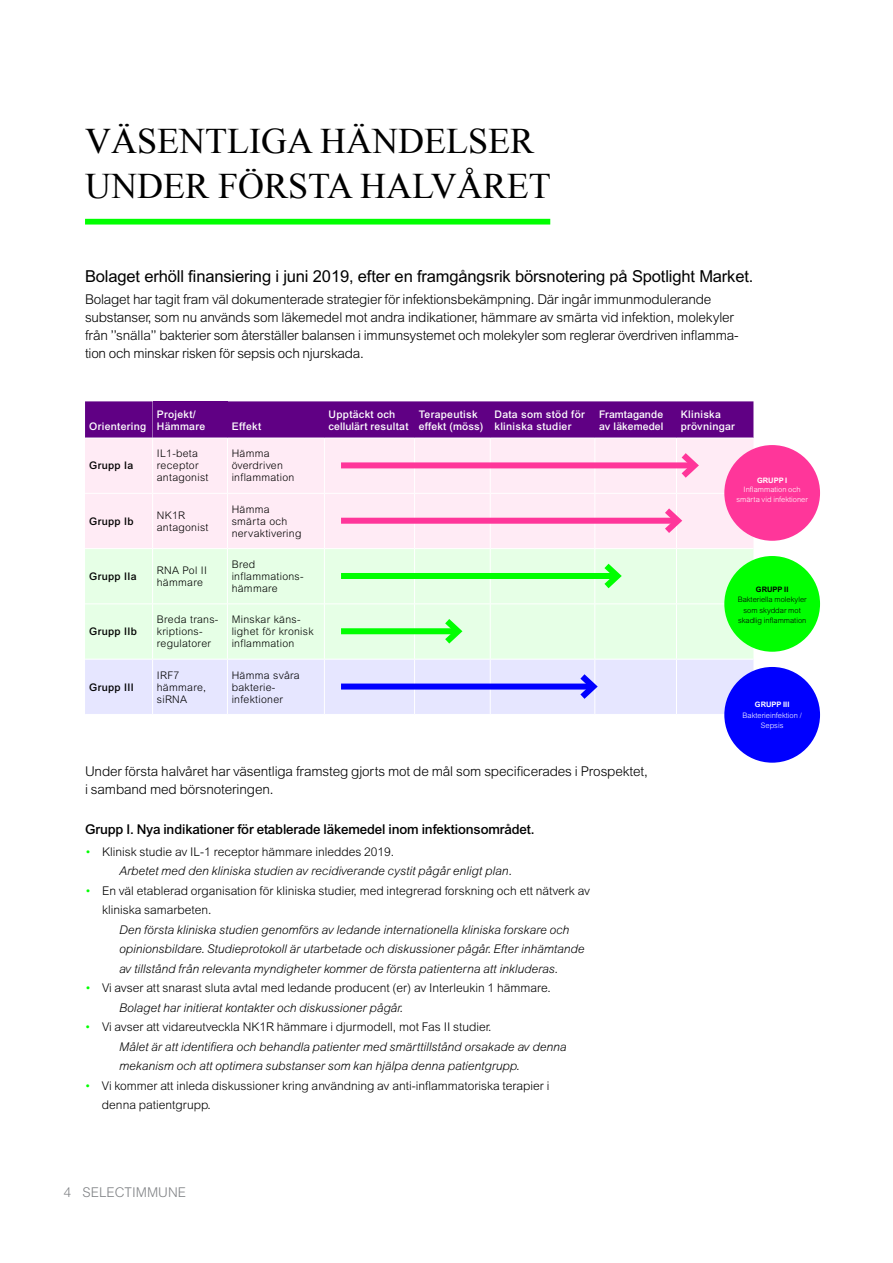
<style>
.page{position:relative;width:893px;height:1263px;background:#fff}
.page>*{position:absolute;margin:0;border:0;box-sizing:border-box;transform-origin:0 0}
.t1{font:36px/45px "Times New Roman";color:#000}
.t2{font:16.5px "Arial MT Std";letter-spacing:-.01em;color:#000}
.t3{font:300 13.5px/18px "Arial MT Std";letter-spacing:-.015em;color:#000}
.t4{font:500 13.5px "Arial MT Std";letter-spacing:-.01em;color:#000}
.t5{font:300 13.5px "Arial MT Std";color:#808285}
.t6{font:italic 300 12px/19.5px "Arial MT Std";color:#000}
.t7{font:300 12px/19.5px "Arial MT Std";color:#000}
.t8{font:300 10.5px/12px "Arial MT Std";letter-spacing:.03em;color:#000}
.t9{font:500 10.5px/12px "Arial MT Std";letter-spacing:.03em;color:#fff}
.t10{font:500 10.5px "Arial MT Std";letter-spacing:.03em;color:#000}
.t11{font:500 10.5px/12px "Arial MT Std";letter-spacing:.01em;color:#fff}
.t12{font:300 7.5px/9.1px "Arial MT Std";color:#fff;text-align:center}
.t13{font:300 7.5px/10.5px "Arial MT Std";color:#000;text-align:center}
.t14{font:700 7.5px "Arial MT Std";color:#fff}
.t15{font:700 7.5px "Arial MT Std";color:#000}
.s1{font-style:normal;color:#0f0}
.s2{font-style:normal}
.s3{color:#0f0}
.s4{font-style:italic}
</style>
<div class="page">
<div style="left:85px;top:219px;width:465px;height:6px;background:#0f0"></div>
<div style="left:85px;top:401px;width:668px;height:37px;background:#600084"></div>
<div style="left:153px;top:401px;width:74px;height:37px;background:#600084"></div>
<div style="left:85px;top:439px;width:668px;height:109px;background:#ffebf5"></div>
<div style="left:85px;top:549px;width:668px;height:110px;background:#e6ffe6"></div>
<hr style="left:152px;top:438px;width:1px;height:55px;background:#fff">
<hr style="left:227px;top:438px;width:1px;height:55px;background:#fff">
<hr style="left:324px;top:438px;width:1px;height:55px;background:#fff">
<hr style="left:414px;top:438px;width:1px;height:55px;background:#fff">
<hr style="left:490px;top:438px;width:1px;height:55px;background:#fff">
<hr style="left:594px;top:438px;width:1px;height:55px;background:#fff">
<hr style="left:676px;top:438px;width:1px;height:55px;background:#fff">
<hr style="left:85px;top:493px;width:68px;height:1px;background:#fff">
<hr style="left:153px;top:493px;width:74px;height:1px;background:#fff">
<hr style="left:152px;top:494px;width:1px;height:54px;background:#fff">
<hr style="left:227px;top:493px;width:97px;height:1px;background:#fff">
<hr style="left:227px;top:494px;width:1px;height:54px;background:#fff">
<hr style="left:324px;top:493px;width:91px;height:1px;background:#fff">
<hr style="left:324px;top:494px;width:1px;height:54px;background:#fff">
<hr style="left:415px;top:493px;width:75px;height:1px;background:#fff">
<hr style="left:414px;top:494px;width:1px;height:54px;background:#fff">
<hr style="left:490px;top:493px;width:105px;height:1px;background:#fff">
<hr style="left:490px;top:494px;width:1px;height:54px;background:#fff">
<hr style="left:595px;top:493px;width:81px;height:1px;background:#fff">
<hr style="left:594px;top:494px;width:1px;height:54px;background:#fff">
<hr style="left:676px;top:493px;width:77px;height:1px;background:#fff">
<hr style="left:676px;top:494px;width:1px;height:54px;background:#fff">
<hr style="left:152px;top:549px;width:1px;height:54px;background:#fff">
<hr style="left:227px;top:549px;width:1px;height:54px;background:#fff">
<hr style="left:324px;top:549px;width:1px;height:54px;background:#fff">
<hr style="left:414px;top:549px;width:1px;height:54px;background:#fff">
<hr style="left:490px;top:549px;width:1px;height:54px;background:#fff">
<hr style="left:594px;top:549px;width:1px;height:54px;background:#fff">
<hr style="left:676px;top:549px;width:1px;height:54px;background:#fff">
<hr style="left:85px;top:603px;width:68px;height:1px;background:#fff">
<hr style="left:153px;top:603px;width:74px;height:1px;background:#fff">
<hr style="left:152px;top:604px;width:1px;height:55px;background:#fff">
<hr style="left:227px;top:603px;width:97px;height:1px;background:#fff">
<hr style="left:227px;top:604px;width:1px;height:55px;background:#fff">
<hr style="left:324px;top:603px;width:91px;height:1px;background:#fff">
<hr style="left:324px;top:604px;width:1px;height:55px;background:#fff">
<hr style="left:415px;top:603px;width:75px;height:1px;background:#fff">
<hr style="left:414px;top:604px;width:1px;height:55px;background:#fff">
<hr style="left:490px;top:603px;width:105px;height:1px;background:#fff">
<hr style="left:490px;top:604px;width:1px;height:55px;background:#fff">
<hr style="left:595px;top:603px;width:81px;height:1px;background:#fff">
<hr style="left:594px;top:604px;width:1px;height:55px;background:#fff">
<hr style="left:676px;top:603px;width:77px;height:1px;background:#fff">
<hr style="left:676px;top:604px;width:1px;height:55px;background:#fff">
<div style="left:341px;top:462px;width:353px;height:6px;background:#ff369a"></div>
<svg style="left:675px;top:447px;width:28px;height:37px"></svg>
<div style="left:341px;top:518px;width:337px;height:6px;background:#ff369a"></div>
<svg style="left:658px;top:502px;width:29px;height:37px"></svg>
<div style="left:341px;top:573px;width:276px;height:6px;background:#0f0"></div>
<svg style="left:598px;top:557px;width:28px;height:37px"></svg>
<div style="left:341px;top:628px;width:117px;height:6px;background:#0f0"></div>
<svg style="left:439px;top:613px;width:28px;height:37px"></svg>
<div style="left:85px;top:660px;width:668px;height:54px;background:#e6e6ff"></div>
<div style="left:724px;top:445px;width:96px;height:96px;background:#ff369a;border-radius:50%"></div>
<div style="left:724px;top:556px;width:96px;height:96px;background:#0f0;border-radius:50%"></div>
<div style="left:724px;top:667px;width:96px;height:96px;background:#00f;border-radius:50%"></div>
<h1 class="t1" style="left:85px;top:117px;width:467px">VÄSENTLIGA HÄNDELSER<br>UNDER FÖRSTA HALVÅRET</h1>
<h2 class="t2" style="left:85px;top:267px;width:670px">Bolaget erhöll finansiering i juni 2019, efter en framgångsrik börsnotering på Spotlight Market.</h2>
<p class="t3" style="left:85px;top:290px;width:655px">Bolaget har tagit fram väl dokumenterade strategier för infektionsbekämpning. Där ingår immunmodulerande substanser, som nu används som läkemedel mot andra indikationer, hämmare av smärta vid infektion, molekyler från ’’snälla’’ bakterier som återställer balansen i immunsystemet och molekyler som reglerar överdriven inflamma&shy;tion och minskar risken för sepsis och njurskada.</p>
<p class="t9" style="left:89px;top:420px;width:58px">Orientering</p>
<p class="t9" style="left:157px;top:408px;width:50px">Projekt/<br>Hämmare</p>
<p class="t9" style="left:232px;top:420px;width:31px">Effekt</p>
<p class="t9" style="left:329px;top:408px;width:81px">Upptäckt och cellulärt resultat</p>
<p class="t9" style="left:419px;top:408px;width:66px">Terapeutisk effekt (möss)</p>
<p class="t9" style="left:494px;top:408px;width:92px">Data som stöd för kliniska studier</p>
<p class="t11" style="left:599px;top:408px;width:66px">Framtagande av läkemedel</p>
<p class="t9" style="left:681px;top:408px;width:56px">Kliniska prövningar</p>
<p class="t10" style="left:89px;top:460px;width:45px">Grupp Ia</p>
<p class="t8" style="left:157px;top:448px;width:53px">IL1-beta receptor antagonist</p>
<p class="t8" style="left:232px;top:448px;width:64px">Hämma överdriven inflammation</p>
<p class="t10" style="left:89px;top:515px;width:46px">Grupp Ib</p>
<p class="t8" style="left:157px;top:509px;width:53px">NK1R antagonist</p>
<p class="t8" style="left:232px;top:503px;width:71px">Hämma smärta och nervaktivering</p>
<p class="t10" style="left:89px;top:570px;width:49px">Grupp IIa</p>
<p class="t8" style="left:157px;top:564px;width:52px">RNA Pol II hämmare</p>
<p class="t8" style="left:232px;top:558px;width:73px">Bred inflammations&shy;hämmare</p>
<p class="t10" style="left:89px;top:625px;width:49px">Grupp IIb</p>
<p class="t8" style="left:157px;top:614px;width:63px">Breda trans&shy;kriptions&shy;regulatorer</p>
<p class="t8" style="left:232px;top:614px;width:84px">Minskar käns&shy;lighet för kronisk inflammation</p>
<p class="t10" style="left:89px;top:681px;width:46px">Grupp III</p>
<p class="t8" style="left:157px;top:669px;width:51px">IRF7 hämmare, siRNA</p>
<p class="t8" style="left:232px;top:669px;width:70px">Hämma svåra bakterie&shy;infektioner</p>
<p class="t14" style="left:757px;top:476px;width:32px">GRUPP I</p>
<p class="t12" style="left:736px;top:485px;width:73px">Inflammation och smärta vid infektioner</p>
<p class="t15" style="left:756px;top:585px;width:34px">GRUPP II</p>
<p class="t13" style="left:738px;top:594px;width:70px">Bakteriella molekyler som skyddar mot skadlig inflammation</p>
<p class="t14" style="left:755px;top:700px;width:36px">GRUPP III</p>
<p class="t12" style="left:743px;top:710px;width:61px;line-height:10.5px">Bakterieinfektion /<br>Sepsis</p>
<p class="t3" style="left:85px;top:763px;width:564px">Under första halvåret har väsentliga framsteg gjorts mot de mål som specificerades i Prospektet, i samband med börsnoteringen.</p>
<p class="t4" style="left:85px;top:821px;width:451px">Grupp I. Nya indikationer för etablerade läkemedel inom infektionsområdet.</p>
<p class="t6" style="left:119px;top:842px;width:394px;text-indent:-34px"><span class="s1">•</span> <span class="s2">Klinisk studie av IL-1 receptor hämmare inleddes 2019.<br></span>Arbetet med den kliniska studien av recidiverande cystit pågår enligt plan.</p>
<p class="t7" style="left:102px;top:881px;width:489px;text-indent:-17px"><span class="s3">•</span> En väl etablerad organisation för kliniska studier, med integrerad forskning och ett nätverk av kliniska samarbeten.</p>
<p class="t6" style="left:119px;top:920px;width:467px">Den första kliniska studien genomförs av ledande internationella kliniska forskare och opinionsbildare. Studieprotokoll är utarbetade och diskussioner pågår. Efter inhämtande av tillstånd från relevanta myndigheter kommer de första patienterna att inkluderas.</p>
<p class="t7" style="left:119px;top:978px;width:433px;text-indent:-34px"><span class="s3">•</span> Vi avser att snarast sluta avtal med ledande producent (er) av Interleukin 1 hämmare.<br><span class="s4">Bolaget har initierat kontakter och diskussioner pågår.</span></p>
<p class="t6" style="left:119px;top:1017px;width:449px;text-indent:-34px"><span class="s1">•</span> <span class="s2">Vi avser att vidareutveckla NK1R hämmare i djurmodell, mot Fas II studier.<br></span>Målet är att identifiera och behandla patienter med smärttillstånd orsakade av denna mekanism och att optimera substanser som kan hjälpa denna patientgrupp.</p>
<p class="t7" style="left:102px;top:1076px;width:449px;text-indent:-17px"><span class="s3">•</span> Vi kommer att inleda diskussioner kring användning av anti-inflammatoriska terapier i denna patientgrupp.</p>
<p class="t5" style="left:64px;top:1185px;width:124px">4 SELECTIMMUNE</p>
</div>
